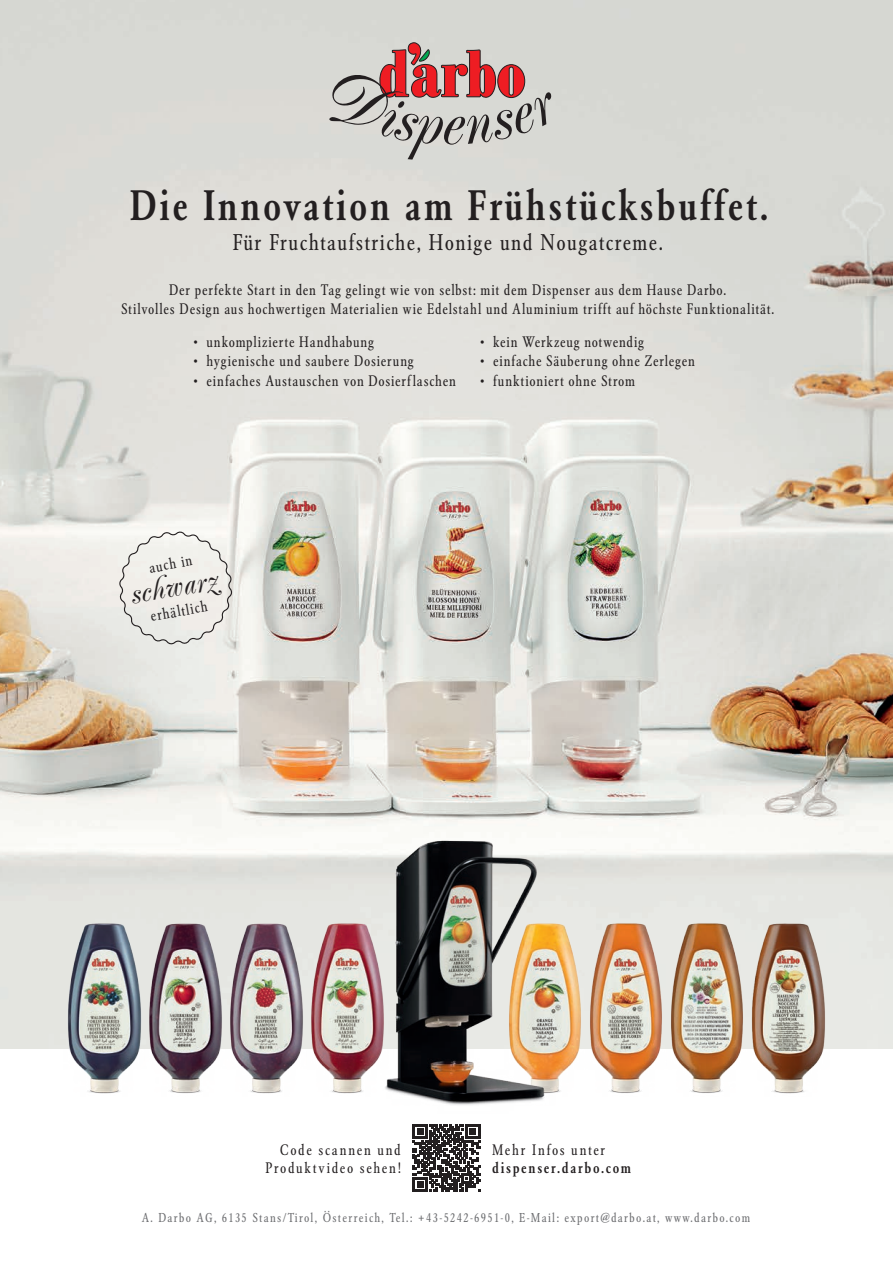
<style>
.page{position:relative;width:893px;height:1263px;background:#fff}
.page>*{position:absolute;margin:0;border:0;box-sizing:border-box;transform-origin:0 0}
.t1{font:500 condensed 42px "Garamond BE";letter-spacing:.06em;color:#231f20}
.t2{font:30.15px "Poppl Exquisit";color:#231f20}
.t3{font:condensed 22.5px "Garamond BE";letter-spacing:.06em;color:#231f20}
.t4{font:condensed 15.15px "Garamond BE";color:#231f20}
.t5{font:condensed 15px/19.5px "Garamond BE";letter-spacing:.05em;color:#231f20;text-align:center}
.t6{font:condensed 15px/18px "Garamond BE";letter-spacing:.11em;color:#231f20;text-align:right}
.t7{font:500 condensed 15px "Garamond BE";letter-spacing:.11em;color:#231f20}
.t8{font:condensed 15px "Garamond BE";letter-spacing:.105em;color:#231f20}
.t9{font:condensed 12.75px "Garamond BE";letter-spacing:.1em;color:#6c6d70}
.s1{font-size:28.65px}
</style>
<div class="page">
<img style="left:0;top:0;width:893px;height:1048px">
<img style="left:609px;top:919px;width:220px;height:175px">
<svg style="left:329px;top:42px;width:222px;height:118px;background:#c3aca9"></svg>
<svg style="left:118px;top:530px;width:116px;height:143px;background:#e8e7e3"></svg>
<svg style="left:413px;top:1124px;width:67px;height:67px"></svg>
<img style="left:324px;top:828px;width:285px;height:277px">
<img style="left:64px;top:919px;width:324px;height:177px">
<h1 class="t1" style="left:130px;top:181px;width:640px">Die Innovation am Frühstücksbuffet.</h1>
<h3 class="t3" style="left:233px;top:230px;width:432px">Für Fruchtaufstriche, Honige und Nougatcreme.</h3>
<p class="t5" style="left:121px;top:280px;width:655px">Der perfekte Start in den Tag gelingt wie von selbst: mit dem Dispenser aus dem Hause Darbo.<br>Stilvolles Design aus hochwertigen Materialien wie Edelstahl und Aluminium trifft auf höchste Funktionalität.</p>
<p class="t5" style="left:194px;top:332px;width:182px">• unkomplizierte Handhabung</p>
<p class="t5" style="left:194px;top:352px;width:222px">• hygienische und saubere Dosierung</p>
<p class="t5" style="left:194px;top:371px;width:264px">• einfaches Austauschen von Dosierflaschen</p>
<p class="t5" style="left:480px;top:332px;width:165px">• kein Werkzeug notwendig</p>
<p class="t5" style="left:480px;top:352px;width:216px">• einfache Säuberung ohne Zerlegen</p>
<p class="t5" style="left:480px;top:371px;width:156px">• funktioniert ohne Strom</p>
<p class="t4" style="left:148px;top:559px;width:45px;rotate:-10deg">auch in</p>
<h2 class="t2" style="left:127px;top:576px;width:88px;rotate:-10deg">sc<span class="s1">h</span>warz</h2>
<p class="t4" style="left:149px;top:608px;width:59px;rotate:-10deg">erhältlich</p>
<p class="t6" style="left:265px;top:1141px;width:137px">Code scannen und<br>Produktvideo sehen!</p>
<p class="t8" style="left:492px;top:1141px;width:115px">Mehr Infos unter</p>
<p class="t7" style="left:492px;top:1158px;width:141px">dispenser.darbo.com</p>
<p class="t9" style="left:142px;top:1210px;width:610px">A. Darbo AG, 6135 Stans/Tirol, Österreich, Tel.: +43-5242-6951-0, E-Mail: export@darbo.at, www.darbo.com</p>
</div>
